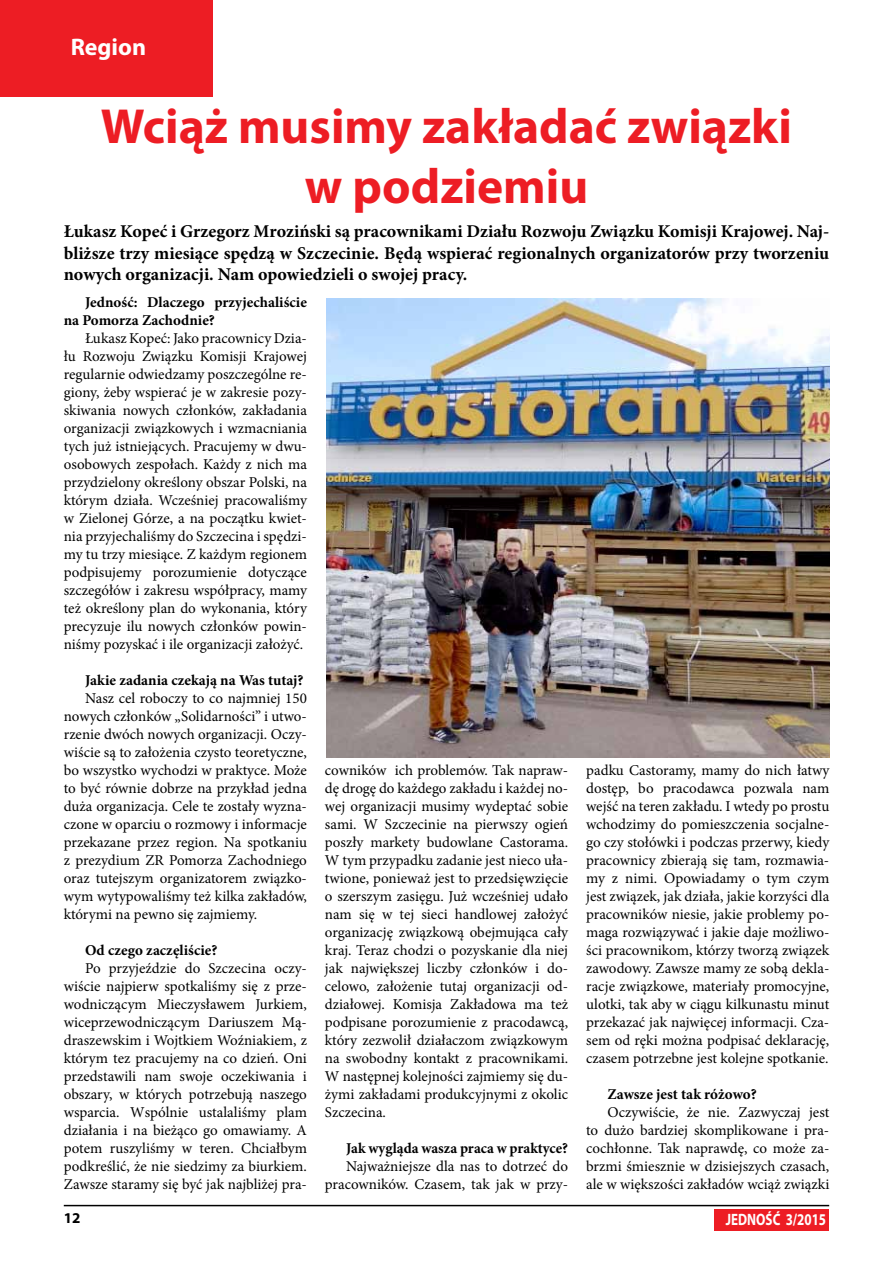
<style>
.page{position:relative;width:893px;height:1263px;background:#fff}
.page>*{position:absolute;margin:0;border:0;box-sizing:border-box;transform-origin:0 0}
.t1{font:700 49.5px/59.4px "Myriad Pro";color:#ed1d24;text-align:center}
.t2{font:700 24px "Myriad Pro";color:#fff}
.t3{font:700 18px/21.6px "Minion Pro";color:#000;text-align:justify}
.t4{font:700 16.5px "Myriad Pro";color:#fff;scale:.79 1}
.t5{font:15px/18px "Minion Pro";color:#000;text-align:justify}
.t6{font:700 15px/18px "Minion Pro";color:#000}
.t7{font:700 15px "Myriad Pro";color:#000}
</style>
<div class="page">
<div style="left:0;top:0;width:213px;height:96px;background:#ed1d24"></div>
<div style="left:714px;top:1209px;width:115px;height:21px;background:#ed1d24"></div>
<hr style="left:64px;top:1205px;width:765px;height:1px;background:#000">
<img style="left:326px;top:298px;width:503px;height:459px">
<h2 class="t2" style="left:71px;top:32px;width:77px">Region</h2>
<h1 class="t1" style="left:101px;top:95px;width:693px">Wciąż musimy zakładać związki w podziemiu</h1>
<p class="t3" style="left:64px;top:220px;width:767px">Łukasz Kopeć i Grzegorz Mroziński są pracownikami Działu Rozwoju Związku Komisji Krajowej. Naj&shy;bliższe trzy miesiące spędzą w Szczecinie. Będą wspierać regionalnych organizatorów przy tworzeniu nowych organizacji. Nam opowiedzieli o swojej pracy.</p>
<p class="t6" style="left:64px;top:293px;width:245px;text-indent:21px">Jedność: Dlaczego przyjechaliście na Pomorza Zachodnie?</p>
<p class="t5" style="left:64px;top:329px;width:245px;text-indent:21px">Łukasz Kopeć: Jako pracownicy Dzia&shy;łu Rozwoju Związku Komisji Krajowej regularnie odwiedzamy poszczególne re&shy;giony, żeby wspierać je w zakresie pozy&shy;skiwania nowych członków, zakładania organizacji związkowych i wzmacniania tych już istniejących. Pracujemy w dwu&shy;osobowych zespołach. Każdy z nich ma przydzielony określony obszar Polski, na którym działa. Wcześniej pracowaliśmy w Zielonej Górze, a na początku kwiet&shy;nia przyjechaliśmy do Szczecina i spędzi&shy;my tu trzy miesiące. Z każdym regionem podpisujemy porozumienie dotyczące szczegółów i zakresu współpracy, mamy też określony plan do wykonania, który precyzuje ilu nowych członków powin&shy;niśmy pozyskać i ile organizacji założyć.</p>
<p class="t6" style="left:85px;top:671px;width:220px">Jakie zadania czekają na Was tutaj?</p>
<p class="t5" style="left:64px;top:689px;width:245px;text-indent:21px">Nasz cel roboczy to co najmniej 150 nowych członków „Solidarności” i utwo&shy;rzenie dwóch nowych organizacji. Oczy&shy;wiście są to założenia czysto teoretyczne, bo wszystko wychodzi w praktyce. Może to być równie dobrze na przykład jedna duża organizacja. Cele te zostały wyzna&shy;czone w oparciu o rozmowy i informacje przekazane przez region. Na spotkaniu z prezydium ZR Pomorza Zachodniego oraz tutejszym organizatorem związko&shy;wym wytypowaliśmy też kilka zakładów, którymi na pewno się zajmiemy.</p>
<p class="t6" style="left:85px;top:941px;width:134px">Od czego zaczęliście?</p>
<p class="t5" style="left:64px;top:959px;width:245px;text-indent:21px">Po przyjeździe do Szczecina oczy&shy;wiście najpierw spotkaliśmy się z prze&shy;wodniczącym Mieczysławem Jurkiem, wiceprzewodniczącym Dariuszem Mą&shy;draszewskim i Wojtkiem Woźniakiem, z którym tez pracujemy na co dzień. Oni przedstawili nam swoje oczekiwania i obszary, w których potrzebują naszego wsparcia. Wspólnie ustalaliśmy plam działania i na bieżąco go omawiamy. A potem ruszyliśmy w teren. Chciałbym podkreślić, że nie siedzimy za biurkiem.<br>Zawsze staramy się być jak najbliżej pra-</p>
<p class="t5" style="left:586px;top:761px;width:245px">padku Castoramy, mamy do nich łatwy dostęp, bo pracodawca pozwala nam wejść na teren zakładu. I wtedy po prostu wchodzimy do pomieszczenia socjalne&shy;go czy stołówki i podczas przerwy, kiedy pracownicy zbierają się tam, rozmawia&shy;my z nimi. Opowiadamy o tym czym jest związek, jak działa, jakie korzyści dla pracowników niesie, jakie problemy po&shy;maga rozwiązywać i jakie daje możliwo&shy;ści pracownikom, którzy tworzą związek zawodowy. Zawsze mamy ze sobą dekla&shy;racje związkowe, materiały promocyjne, ulotki, tak aby w ciągu kilkunastu minut przekazać jak najwięcej informacji. Cza&shy;sem od ręki można podpisać deklarację, czasem potrzebne jest kolejne spotkanie.</p>
<p class="t6" style="left:607px;top:1085px;width:151px">Zawsze jest tak różowo?</p>
<p class="t5" style="left:586px;top:1103px;width:245px;text-indent:21px">Oczywiście, że nie. Zazwyczaj jest to dużo bardziej skomplikowane i pra&shy;cochłonne. Tak naprawdę, co może za&shy;brzmi śmiesznie w dzisiejszych czasach, ale w większości zakładów wciąż związki</p>
<p class="t5" style="left:325px;top:761px;width:245px">cowników ich problemów. Tak napraw&shy;dę drogę do każdego zakładu i każdej no&shy;wej organizacji musimy wydeptać sobie sami. W Szczecinie na pierwszy ogień poszły markety budowlane Castorama.<br>W tym przypadku zadanie jest nieco uła&shy;twione, ponieważ jest to przedsięwzięcie o szerszym zasięgu. Już wcześniej udało nam się w tej sieci handlowej założyć organizację związkową obejmująca cały kraj. Teraz chodzi o pozyskanie dla niej jak największej liczby członków i do&shy;celowo, założenie tutaj organizacji od&shy;działowej. Komisja Zakładowa ma też podpisane porozumienie z pracodawcą, który zezwolił działaczom związkowym na swobodny kontakt z pracownikami.<br>W następnej kolejności zajmiemy się du&shy;żymi zakładami produkcyjnymi z okolic Szczecina.</p>
<p class="t6" style="left:346px;top:1139px;width:223px">Jak wygląda wasza praca w praktyce?</p>
<p class="t5" style="left:325px;top:1157px;width:245px;text-align:right">Najważniejsze dla nas to dotrzeć do pracowników. Czasem, tak jak w przy-</p>
<p class="t7" style="left:64px;top:1208px;width:18px">12</p>
<p class="t4" style="left:726px;top:1208px;width:128px">JEDNOŚĆ 3/2015</p>
</div>
